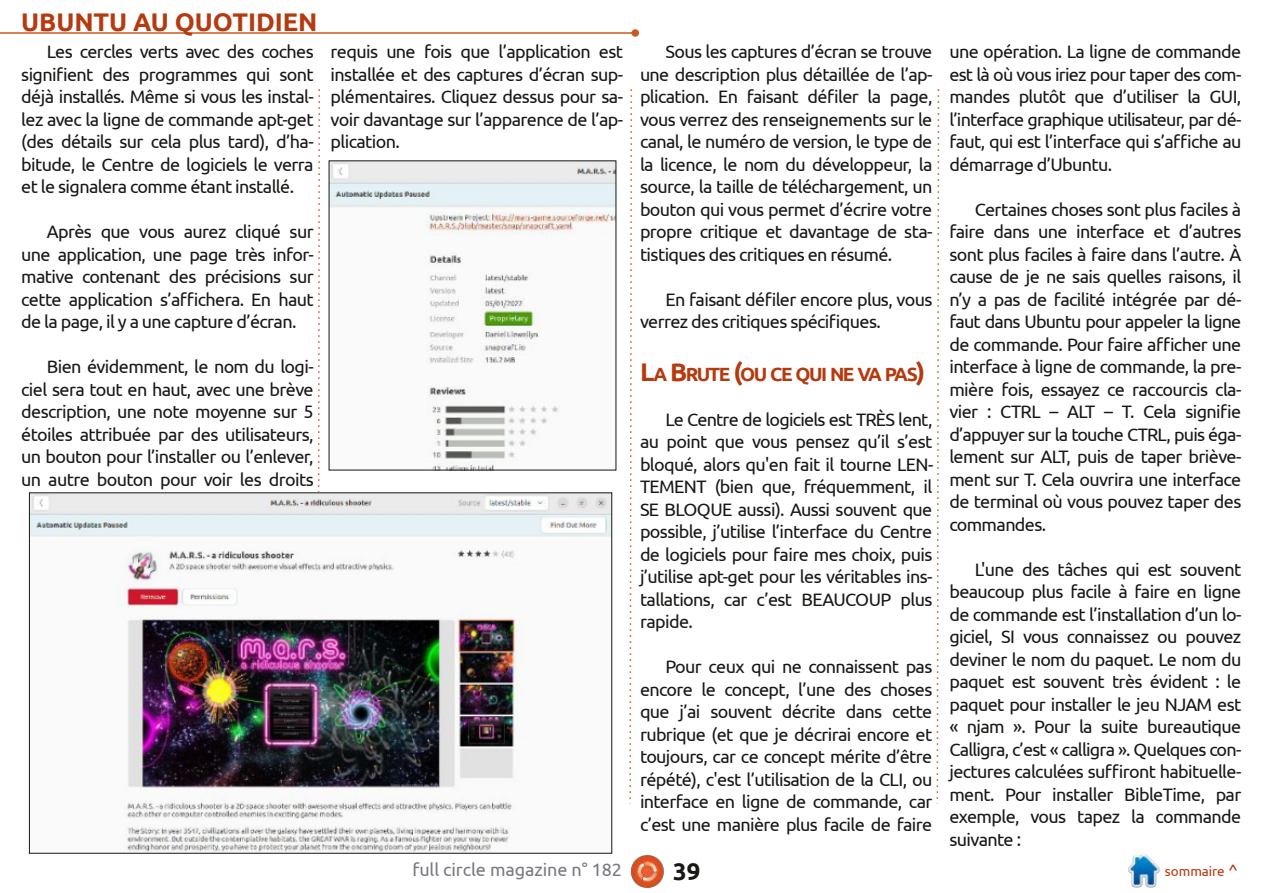
<style>
.page{position:relative;width:1263px;height:893px;background:#fff}
.page>*{position:absolute;margin:0;border:0;box-sizing:border-box;transform-origin:0 0}
.t1{font:700 25.5px "Ubuntu";color:#b53a10}
.t2{font:700 24px "Ubuntu";color:#181715}
.t3{font:700 19.2px "Ubuntu";letter-spacing:-.08em;color:#b53a10}
.t4{font:18px/22.5px "Ubuntu";letter-spacing:-.035em;color:#181715;text-align:justify}
.t5{font:18px "Ubuntu";letter-spacing:-.005em;color:#79797f}
.t6{font:13.5px "Ubuntu";letter-spacing:-.005em;color:#b53a10}
.s1{font-size:25.5px}
.s2{font-size:16.5px}
</style>
<div class="page">
<img style="left:631px;top:855px;width:33px;height:33px">
<img style="left:1128px;top:855px;width:32px;height:32px">
<hr style="left:0;top:32px;width:635px;height:2px;background:#cd581e">
<div style="left:631px;top:29px;width:8px;height:8px;background:#cd581e;border-radius:50%"></div>
<svg style="left:629px;top:89px;width:4px;height:715px"></svg>
<svg style="left:317px;top:89px;width:4px;height:404px"></svg>
<svg style="left:936px;top:89px;width:4px;height:715px"></svg>
<img style="left:31px;top:495px;width:579px;height:356px">
<img style="left:331px;top:163px;width:283px;height:305px">
<h1 class="t1" style="left:21px;top:7px;width:298px">UBUNTU AU QUOTIDIEN</h1>
<p class="t4" style="left:21px;top:40px;width:294px;text-indent:26px">Les cercles verts avec des coches signifient des programmes qui sont déjà installés. Même si vous les instal&shy;lez avec la ligne de commande apt-get (des détails sur cela plus tard), d’ha&shy;bitude, le Centre de logiciels le verra et le signalera comme étant installé.</p>
<p class="t4" style="left:21px;top:220px;width:294px;text-indent:26px">Après que vous aurez cliqué sur une application, une page très infor&shy;mative contenant des précisions sur cette application s’affichera. En haut de la page, il y a une capture d’écran.</p>
<p class="t4" style="left:21px;top:355px;width:294px;text-indent:26px">Bien évidemment, le nom du logi&shy;ciel sera tout en haut, avec une brève description, une note moyenne sur 5 étoiles attribuée par des utilisateurs, un bouton pour l’installer ou l’enlever, un autre bouton pour voir les droits</p>
<p class="t4" style="left:331px;top:40px;width:294px">requis une fois que l’application est installée et des captures d’écran sup&shy;plémentaires. Cliquez dessus pour sa&shy;voir davantage sur l’apparence de l’ap&shy;plication.</p>
<p class="t4" style="left:640px;top:40px;width:294px;text-indent:26px">Sous les captures d’écran se trouve une description plus détaillée de l’ap&shy;plication. En faisant défiler la page, vous verrez des renseignements sur le canal, le numéro de version, le type de la licence, le nom du développeur, la source, la taille de téléchargement, un bouton qui vous permet d’écrire votre propre critique et davantage de sta&shy;tistiques des critiques en résumé.</p>
<p class="t4" style="left:640px;top:288px;width:294px;text-indent:26px">En faisant défiler encore plus, vous verrez des critiques spécifiques.</p>
<p class="t3" style="left:640px;top:363px;width:287px"><span class="s1">L</span>A <span class="s1">B</span>RUTE <span class="s1">(</span>OU CE QUI NE VA PAS<span class="s1">)</span></p>
<p class="t4" style="left:640px;top:408px;width:295px;text-indent:26px">Le Centre de logiciels est TRÈS lent, au point que vous pensez qu’il s’est bloqué, alors qu'en fait il tourne LEN-TEMENT (bien que, fréquemment, il SE BLOQUE aussi). Aussi souvent que possible, j’utilise l’interface du Centre de logiciels pour faire mes choix, puis j’utilise apt-get pour les véritables ins&shy;tallations, car c’est BEAUCOUP plus rapide.</p>
<p class="t4" style="left:640px;top:655px;width:294px;text-indent:26px">Pour ceux qui ne connaissent pas encore le concept, l’une des choses que j’ai souvent décrite dans cette rubrique (et que je décrirai encore et toujours, car ce concept mérite d’être répété), c'est l’utilisation de la CLI, ou interface en ligne de commande, car c’est une manière plus facile de faire</p>
<p class="t4" style="left:949px;top:40px;width:294px">une opération. La ligne de commande est là où vous iriez pour taper des com&shy;mandes plutôt que d’utiliser la GUI, l’interface graphique utilisateur, par dé&shy;faut, qui est l’interface qui s’affiche au démarrage d’Ubuntu.</p>
<p class="t4" style="left:949px;top:198px;width:294px;text-indent:26px">Certaines choses sont plus faciles à faire dans une interface et d’autres sont plus faciles à faire dans l’autre. À cause de je ne sais quelles raisons, il n’y a pas de facilité intégrée par dé&shy;faut dans Ubuntu pour appeler la ligne de commande. Pour faire afficher une interface à ligne de commande, la pre&shy;mière fois, essayez ce raccourcis cla&shy;vier : CTRL – ALT – T. Cela signifie d’appuyer sur la touche CTRL, puis éga&shy;lement sur ALT, puis de taper briève&shy;ment sur T. Cela ouvrira une interface de terminal où vous pouvez taper des commandes.</p>
<p class="t4" style="left:949px;top:558px;width:294px;text-indent:26px">L'une des tâches qui est souvent beaucoup plus facile à faire en ligne de commande est l’installation d’un lo&shy;giciel, SI vous connaissez ou pouvez deviner le nom du paquet. Le nom du paquet est souvent très évident : le paquet pour installer le jeu NJAM est « njam ». Pour la suite bureautique Calligra, c’est « calligra ». Quelques con&shy;jectures calculées suffiront habituelle&shy;ment. Pour installer BibleTime, par exemple, vous tapez la commande suivante :</p>
<p class="t5" style="left:412px;top:859px;width:211px">full circle magazine n° 182</p>
<h2 class="t2" style="left:673px;top:857px;width:29px">39</h2>
<p class="t6" style="left:1165px;top:863px;width:74px">sommaire <span class="s2">^</span></p>
</div>
